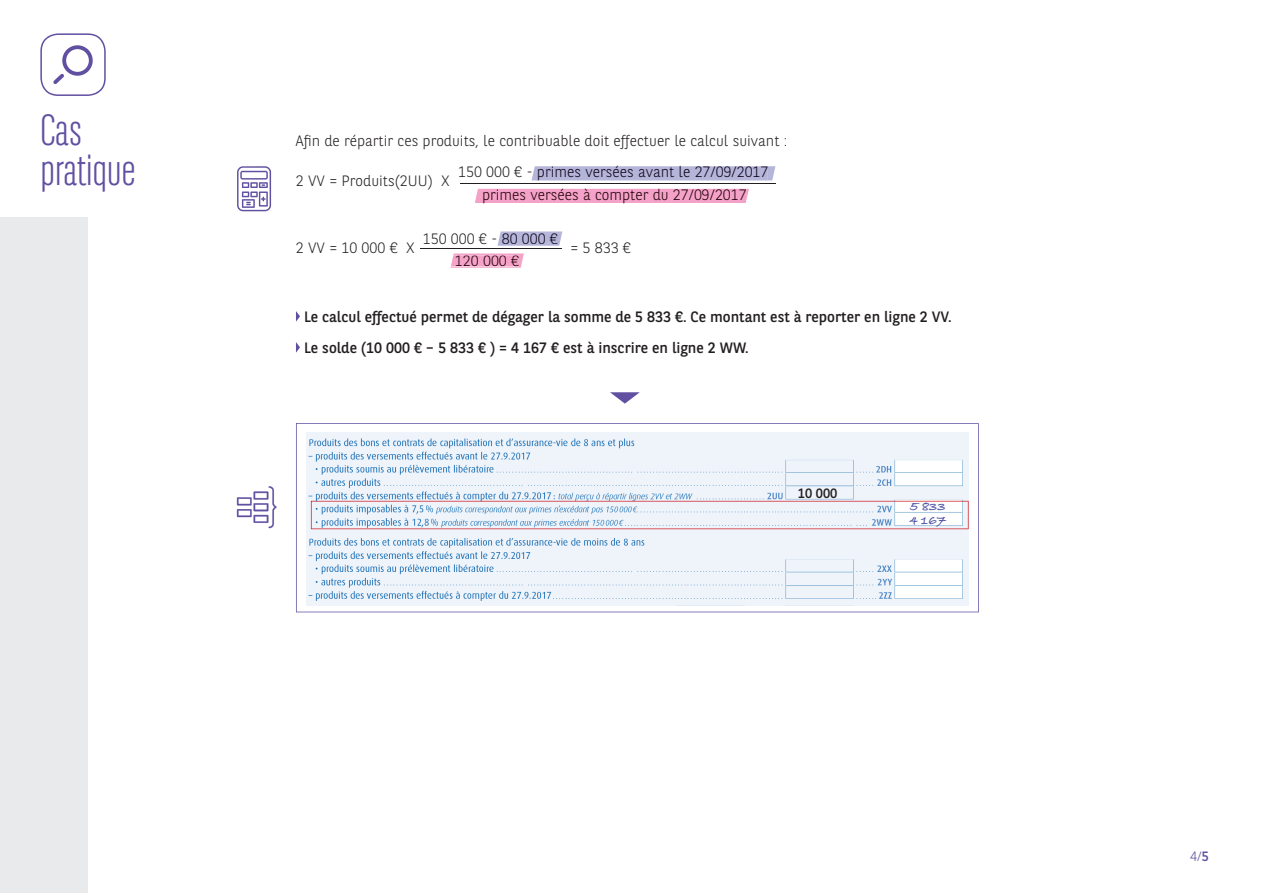
<style>
.page{position:relative;width:1263px;height:893px;background:#fff}
.page>*{position:absolute;margin:0;border:0;box-sizing:border-box;transform-origin:0 0}
.t1{font:300 43.5px/40.5px "BNPP Sans Condensed";color:#614fa1}
.t2{font:15px/31px "BNPP Sans";color:#231f20}
.t3{font:300 15px "BNPP Sans";color:#231f20}
.t4{font:300 15px "BNPP Sans";color:#230009}
.t5{font:300 15px "BNPP Sans";color:#0d0417}
.t6{font:700 13.5px/13.5px "Bradley Hand ITCTT";color:#4c52a2}
.t7{font:13.5px "BNPP Sans";color:#231f20}
.t8{font:300 13.5px "BNPP Sans";color:#614fa1}
.s1{font-weight:400}
</style>
<div class="page">
<svg style="left:40px;top:33px;width:66px;height:63px"></svg>
<svg style="left:296px;top:311px;width:4px;height:11px"></svg>
<svg style="left:296px;top:342px;width:4px;height:11px"></svg>
<hr style="left:420px;top:248px;width:141px;height:1px;background:#231f20">
<hr style="left:460px;top:183px;width:315px;height:1px;background:#231f20">
<svg style="left:296px;top:423px;width:683px;height:189px;fill:#eff3fa"></svg>
<svg style="left:311px;top:501px;width:657px;height:28px"></svg>
<svg style="left:237px;top:166px;width:34px;height:45px"></svg>
<svg style="left:531px;top:166px;width:244px;height:14px;background:#b6b7da"></svg>
<hr style="left:500px;top:231px;width:62px;height:2px;background:#b4b5d9">
<hr style="left:497px;top:244px;width:63px;height:2px;background:#b4b5d9">
<svg style="left:498px;top:233px;width:64px;height:11px"></svg>
<div style="left:475px;top:189px;width:274px;height:14px;background:#f4a2c7"></div>
<svg style="left:450px;top:253px;width:74px;height:15px"></svg>
<svg style="left:237px;top:486px;width:40px;height:42px"></svg>
<svg style="left:610px;top:392px;width:30px;height:12px"></svg>
<div style="left:0;top:217px;width:87px;height:676px;background:#e9eaeb"></div>
<h1 class="t1" style="left:40px;top:109px;width:97px">Cas pratique</h1>
<p class="t3" style="left:296px;top:131px;width:493px">Afin de répartir ces produits, le contribuable doit effectuer le calcul suivant :</p>
<p class="t3" style="left:296px;top:171px;width:155px">2 VV = Produits(2UU) X</p>
<p class="t5" style="left:458px;top:162px;width:312px">150 000 € - primes versées avant le 27/09/2017</p>
<p class="t4" style="left:482px;top:184px;width:266px">primes versées à compter du 27/09/2017</p>
<p class="t3" style="left:296px;top:237px;width:120px">2 VV = 10 000 € X</p>
<p class="t3" style="left:423px;top:228px;width:136px">150 000 € - 80 000 €</p>
<p class="t4" style="left:455px;top:251px;width:66px">120 000 €</p>
<p class="t3" style="left:570px;top:237px;width:62px">= 5 833 €</p>
<p class="t2" style="left:304px;top:300px;width:649px">Le calcul effectué permet de dégager la somme de 5 833 €. Ce montant est à reporter en ligne 2 VV.<br>Le solde (10 000 € – 5 833 € ) = 4 167 € est à inscrire en ligne 2 WW.</p>
<p class="t7" style="left:798px;top:484px;width:41px">10 000</p>
<p class="t6" style="left:909px;top:499px;width:38px">5 833<br>4 167</p>
<p class="t8" style="left:1190px;top:847px;width:20px">4/<span class="s1">5</span></p>
</div>
